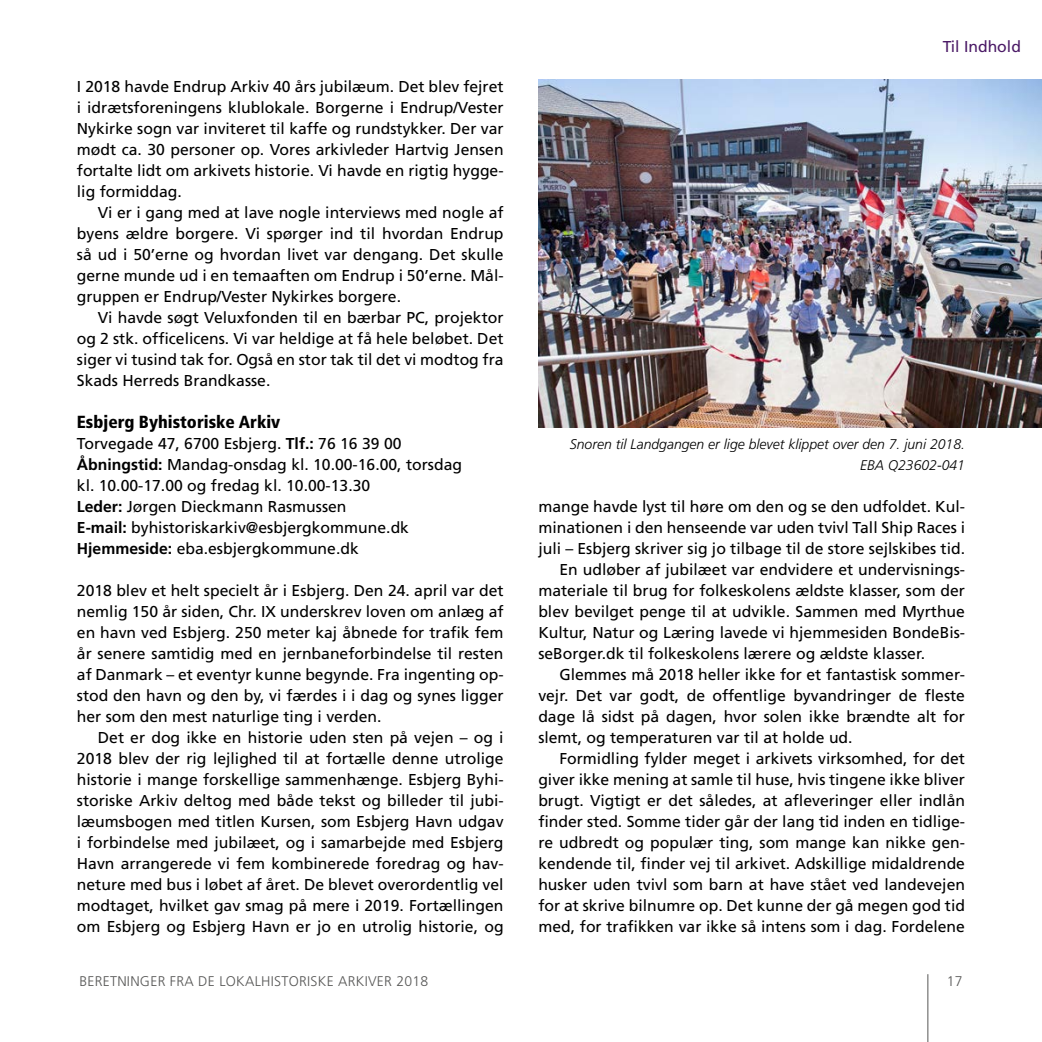
<style>
.page{position:relative;width:1042px;height:1042px;background:#fff}
.page>*{position:absolute;margin:0;border:0;box-sizing:border-box;transform-origin:0 0}
.t1{font:900 condensed 17.5px "Frutiger";color:#000}
.t2{font:15.75px/21px "Frutiger";color:#000;text-align:justify}
.t3{font:15.75px "Frutiger";color:#4b1a66}
.t4{font:italic 300 14px/21px "Frutiger";color:#000;text-align:right}
.t5{font:300 14px "Frutiger";letter-spacing:.02em;color:#575756}
.s1{font-weight:700}
</style>
<div class="page">
<hr style="left:927px;top:974px;width:1px;height:68px;background:#575756">
<img style="left:538px;top:79px;width:504px;height:349px">
<p class="t2" style="left:77px;top:76px;width:428px">I 2018 havde Endrup Arkiv 40 års jubilæum. Det blev fejret i idrætsforeningens klublokale. Borgerne i Endrup/Vester Nykirke sogn var inviteret til kaffe og rundstykker. Der var mødt ca. 30 personer op. Vores arkivleder Hartvig Jensen fortalte lidt om arkivets historie. Vi havde en rigtig hygge&shy;lig formiddag.</p>
<p class="t2" style="left:77px;top:202px;width:428px;text-indent:21px">Vi er i gang med at lave nogle interviews med nogle af byens ældre borgere. Vi spørger ind til hvordan Endrup så ud i 50’erne og hvordan livet var dengang. Det skulle gerne munde ud i en temaaften om Endrup i 50’erne. Mål&shy;gruppen er Endrup/Vester Nykirkes borgere.</p>
<p class="t2" style="left:77px;top:307px;width:428px;text-indent:21px">Vi havde søgt Veluxfonden til en bærbar PC, projektor og 2 stk. officelicens. Vi var heldige at få hele beløbet. Det siger vi tusind tak for. Også en stor tak til det vi modtog fra Skads Herreds Brandkasse.</p>
<p class="t1" style="left:77px;top:411px;width:205px">Esbjerg Byhistoriske Arkiv</p>
<p class="t2" style="left:77px;top:433px;width:387px;text-align:left">Torvegade 47, 6700 Esbjerg. <span class="s1">Tlf.:</span> 76 16 39 00<br><span class="s1">Åbningstid:</span> Mandag-onsdag kl. 10.00-16.00, torsdag kl. 10.00-17.00 og fredag kl. 10.00-13.30<br><span class="s1">Leder:</span> Jørgen Dieckmann Rasmussen<br><span class="s1">E-mail:</span> byhistoriskarkiv@esbjergkommune.dk <span class="s1">Hjemmeside:</span> eba.esbjergkommune.dk</p>
<p class="t2" style="left:77px;top:580px;width:428px">2018 blev et helt specielt år i Esbjerg. Den 24. april var det nemlig 150 år siden, Chr. IX underskrev loven om anlæg af en havn ved Esbjerg. 250 meter kaj åbnede for trafik fem år senere samtidig med en jernbaneforbindelse til resten af Danmark – et eventyr kunne begynde. Fra ingenting op&shy;stod den havn og den by, vi færdes i i dag og synes ligger her som den mest naturlige ting i verden.</p>
<p class="t2" style="left:77px;top:727px;width:428px;text-indent:21px">Det er dog ikke en historie uden sten på vejen – og i 2018 blev der rig lejlighed til at fortælle denne utrolige historie i mange forskellige sammenhænge. Esbjerg Byhi&shy;storiske Arkiv deltog med både tekst og billeder til jubi&shy;læumsbogen med titlen Kursen, som Esbjerg Havn udgav i forbindelse med jubilæet, og i samarbejde med Esbjerg Havn arrangerede vi fem kombinerede foredrag og hav&shy;neture med bus i løbet af året. De blevet overordentlig vel modtaget, hvilket gav smag på mere i 2019. Fortællingen om Esbjerg og Esbjerg Havn er jo en utrolig historie, og</p>
<p class="t3" style="left:943px;top:37px;width:80px">Til Indhold</p>
<p class="t4" style="left:570px;top:434px;width:397px">Snoren til Landgangen er lige blevet klippet over den 7. juni 2018.<br>EBA Q23602-041</p>
<p class="t2" style="left:538px;top:496px;width:428px">mange havde lyst til høre om den og se den udfoldet. Kul-</p>
<p class="t2" style="left:538px;top:517px;width:428px">minationen i den henseende var uden tvivl Tall Ship Races i</p>
<p class="t2" style="left:538px;top:538px;width:428px">juli – Esbjerg skriver sig jo tilbage til de store sejlskibes tid.</p>
<p class="t2" style="left:559px;top:559px;width:407px">En udløber af jubilæet var endvidere et undervisnings-</p>
<p class="t2" style="left:538px;top:580px;width:428px">materiale til brug for folkeskolens ældste klasser, som der</p>
<p class="t2" style="left:538px;top:601px;width:428px">blev bevilget penge til at udvikle. Sammen med Myrthue</p>
<p class="t2" style="left:538px;top:622px;width:428px">Kultur, Natur og Læring lavede vi hjemmesiden BondeBis-</p>
<p class="t2" style="left:538px;top:643px;width:388px">seBorger.dk til folkeskolens lærere og ældste klasser.</p>
<p class="t2" style="left:559px;top:664px;width:407px">Glemmes må 2018 heller ikke for et fantastisk sommer-</p>
<p class="t2" style="left:538px;top:685px;width:428px">vejr. Det var godt, de offentlige byvandringer de fleste</p>
<p class="t2" style="left:538px;top:706px;width:428px">dage lå sidst på dagen, hvor solen ikke brændte alt for</p>
<p class="t2" style="left:538px;top:727px;width:316px">slemt, og temperaturen var til at holde ud.</p>
<p class="t2" style="left:559px;top:748px;width:407px">Formidling fylder meget i arkivets virksomhed, for det</p>
<p class="t2" style="left:538px;top:769px;width:428px">giver ikke mening at samle til huse, hvis tingene ikke bliver</p>
<p class="t2" style="left:538px;top:790px;width:428px">brugt. Vigtigt er det således, at afleveringer eller indlån</p>
<p class="t2" style="left:538px;top:811px;width:428px">finder sted. Somme tider går der lang tid inden en tidlige-</p>
<p class="t2" style="left:538px;top:832px;width:428px">re udbredt og populær ting, som mange kan nikke gen-</p>
<p class="t2" style="left:538px;top:853px;width:428px">kendende til, finder vej til arkivet. Adskillige midaldrende</p>
<p class="t2" style="left:538px;top:874px;width:428px">husker uden tvivl som barn at have stået ved landevejen</p>
<p class="t2" style="left:538px;top:895px;width:428px">for at skrive bilnumre op. Det kunne der gå megen god tid</p>
<p class="t2" style="left:538px;top:916px;width:428px">med, for trafikken var ikke så intens som i dag. Fordelene</p>
<p class="t5" style="left:79px;top:973px;width:350px">BERETNINGER FRA DE LOKALHISTORISKE ARKIVER 2018</p>
<p class="t5" style="left:947px;top:973px;width:17px">17</p>
</div>
